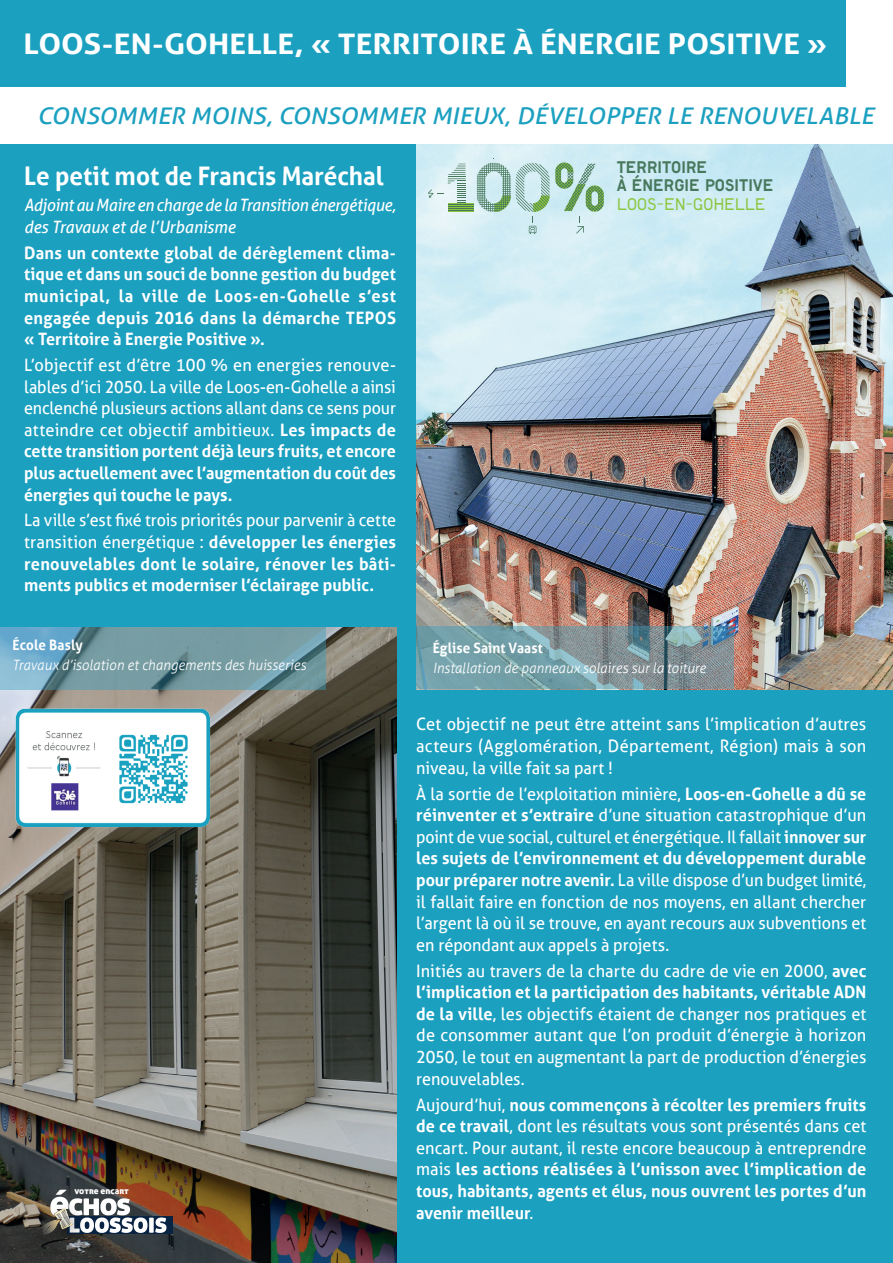
<style>
.page{position:relative;width:893px;height:1263px;background:#fff}
.page>*{position:absolute;margin:0;border:0;box-sizing:border-box;transform-origin:0 0}
.t1{font:700 28.35px "Aller";letter-spacing:.005em;color:#fff;scale:1.11 1}
.t2{font:700 25.65px "Aller";color:#fff;scale:.95 1}
.t3{font:italic 22.95px "Aller";letter-spacing:-.01em;color:#1ba0c0;scale:1.11 1}
.t4{font:17.1px/21.6px "Aller";color:#fff;text-align:justify;scale:.96 1}
.t5{font:17.1px/21.6px "Aller";color:#fff;text-align:justify;scale:.95 1}
.t6{font:700 17.1px/21.6px "Aller";letter-spacing:.005em;color:#fff;text-align:justify;scale:.96 1}
.t7{font:700 17.1px/21.6px "Aller";letter-spacing:.005em;color:#fff;text-align:justify;scale:.95 1}
.t8{font:italic 17.1px/21.6px "Aller";letter-spacing:-.015em;color:#fff;scale:.94 1}
.t9{font:700 15.9px/18.5px "RES Headline";color:#47785c}
.t10{font:15.9px "RES Headline LIGHT";color:#8bc63e}
.t11{font:italic 300 14.25px "Aller";letter-spacing:.01em;color:#fff;scale:.95 1}
.t12{font:700 14.25px "Aller";letter-spacing:.01em;color:#fff;scale:.95 1}
.t13{font:9px "Aller Display";color:#fff}
.s1{font-weight:700}
.s2{font-weight:400}
</style>
<div class="page">
<div style="left:0;top:144px;width:893px;height:1119px;background:#1ba0c0"></div>
<img style="left:0;top:627px;width:396px;height:636px">
<div style="left:0;top:0;width:845px;height:86px;background:#1ba0c0"></div>
<img style="left:416px;top:144px;width:477px;height:546px">
<div style="left:67px;top:1216px;width:105px;height:18px;background:#092343"></div>
<div style="left:23px;top:1200px;width:66px;height:53px;background:#000001;opacity:.35"></div>
<img style="left:30px;top:1209px;width:32px;height:29px">
<svg style="left:50px;top:1190px;width:116px;height:43px;background:#928887"></svg>
<svg style="left:416px;top:627px;width:317px;height:62px;background:#7998a0"></svg>
<svg style="left:0;top:627px;width:326px;height:63px;background:#6f9aa6"></svg>
<svg style="left:428px;top:159px;width:176px;height:75px;background:#c2ded9"></svg>
<img style="left:7px;top:699px;width:212px;height:137px">
<img style="left:110px;top:731px;width:87px;height:76px">
<h1 class="t1" style="left:23px;top:26px;width:726px">LOOS-EN-GOHELLE, « TERRITOIRE À ÉNERGIE POSITIVE »</h1>
<h3 class="t3" style="left:37px;top:102px;width:755px">CONSOMMER MOINS, CONSOMMER MIEUX, DÉVELOPPER LE RENOUVELABLE</h3>
<h2 class="t2" style="left:24px;top:160px;width:380px">Le petit mot de Francis Maréchal</h2>
<p class="t8" style="left:24px;top:194px;width:397px">Adjoint au Maire en charge de la Transition énergétique, des Travaux et de l’Urbanisme</p>
<p class="t6" style="left:24px;top:242px;width:389px">Dans un contexte global de dérèglement clima&shy;tique et dans un souci de bonne gestion du budget municipal, la ville de Loos-en-Gohelle s’est engagée depuis 2016 dans la démarche TEPOS « Territoire à Energie Positive ».</p>
<p class="t4" style="left:24px;top:354px;width:389px">L’objectif est d’être 100 % en energies renouve&shy;lables d’ici 2050. La ville de Loos-en-Gohelle a ainsi enclenché plusieurs actions allant dans ce sens pour atteindre cet objectif ambitieux. <span class="s1">Les impacts de cette transition portent déjà leurs fruits, et encore plus actuellement avec l’augmentation du coût des énergies qui touche le pays.</span></p>
<p class="t6" style="left:24px;top:509px;width:389px"><span class="s2">La ville s’est fixé trois priorités pour parvenir à cette transition énergétique :</span> développer les énergies renouvelables dont le solaire, rénover les bâti&shy;ments publics et moderniser l’éclairage public.</p>
<p class="t12" style="left:13px;top:636px;width:75px">École Basly</p>
<p class="t11" style="left:13px;top:656px;width:311px">Travaux d’isolation et changements des huisseries</p>
<p class="t13" style="left:74px;top:1185px;width:56px">votre encart</p>
<p class="t9" style="left:617px;top:158px;width:158px">TERRITOIRE<br>À ÉNERGIE POSITIVE</p>
<p class="t10" style="left:617px;top:193px;width:150px">LOOS-EN-GOHELLE</p>
<p class="t12" style="left:433px;top:639px;width:118px">Église Saint Vaast</p>
<p class="t11" style="left:433px;top:660px;width:289px">Installation de panneaux solaires sur la toiture</p>
<p class="t4" style="left:416px;top:713px;width:470px">Cet objectif ne peut être atteint sans l’implication d’autres acteurs (Agglomération, Département, Région) mais à son niveau, la ville fait sa part !</p>
<p class="t5" style="left:416px;top:783px;width:475px">À la sortie de l’exploitation minière, <span class="s1">Loos-en-Gohelle a dû se réinventer et s’extraire</span> d’une situation catastrophique d’un point de vue social, culturel et énergétique. Il fallait <span class="s1">innover sur les sujets de l’environnement et du développement durable pour préparer notre avenir.</span> La ville dispose d’un budget limité, il fallait faire en fonction de nos moyens, en allant chercher l’argent là où il se trouve, en ayant recours aux subventions et en répondant aux appels à projets.</p>
<p class="t4" style="left:416px;top:960px;width:471px">Initiés au travers de la charte du cadre de vie en 2000, <span class="s1">avec l’implication et la participation des habitants, véritable ADN de la ville</span>, les objectifs étaient de changer nos pratiques et de consommer autant que l’on produit d’énergie à horizon 2050, le tout en augmentant la part de production d’énergies renouvelables.</p>
<p class="t7" style="left:416px;top:1093px;width:475px"><span class="s2">Aujourd’hui,</span> nous commençons à récolter les premiers fruits de ce travail<span class="s2">, dont les résultats vous sont présentés dans cet encart. Pour autant, il reste encore beaucoup à entreprendre mais</span> les actions réalisées à l’unisson avec l’implication de tous, habitants, agents et élus, nous ouvrent les portes d’un avenir meilleur<span class="s2">.</span></p>
</div>
